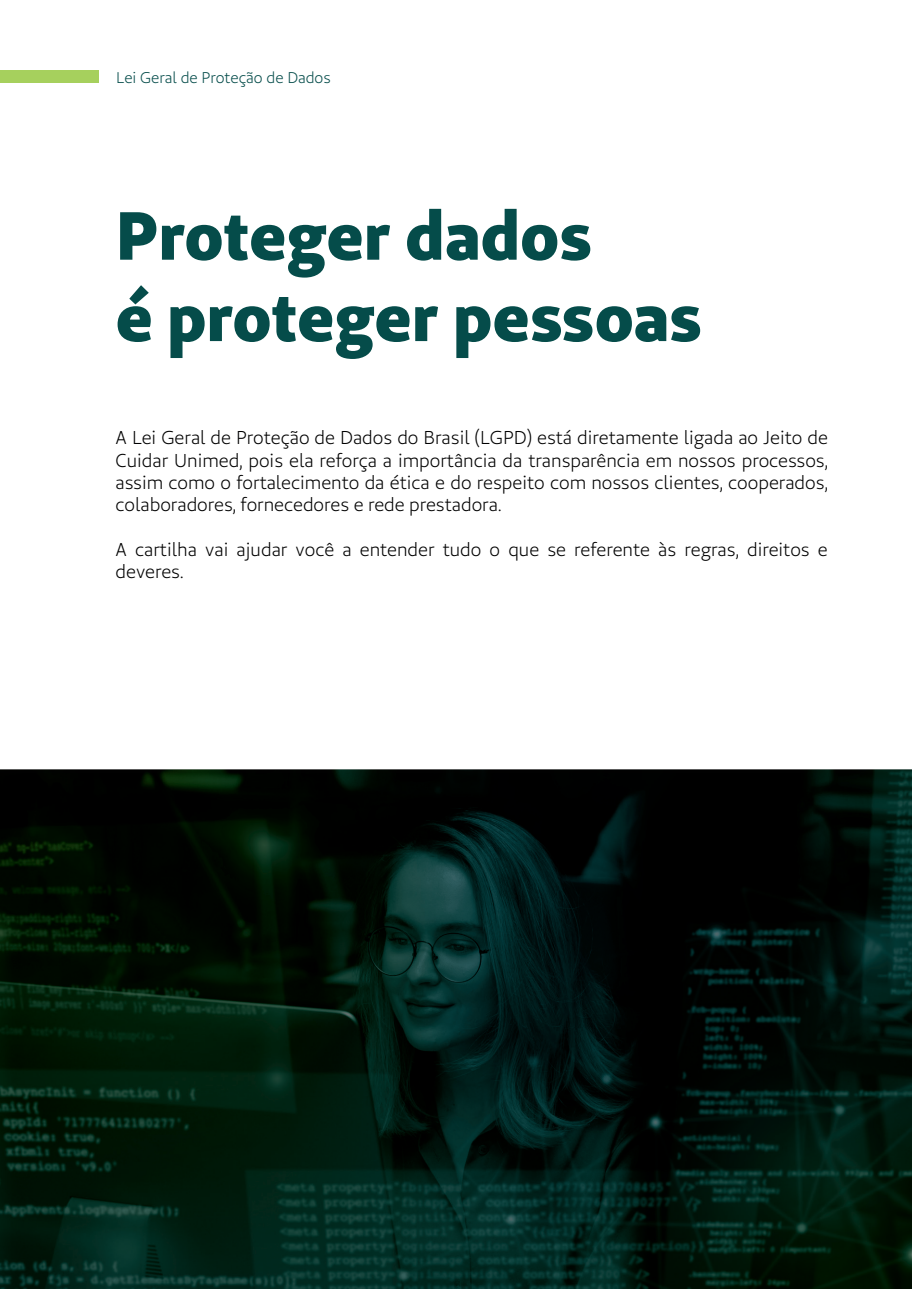
<style>
.page{position:relative;width:912px;height:1289px;background:#fff}
.page>*{position:absolute;margin:0;border:0;box-sizing:border-box;transform-origin:0 0}
.t1{font:700 67.8px/81.4px "Unimed Sans 2020 Extra";color:#054c4a}
.t2{font:18.6px/22.4px "Unimed Sans 2020 Book";color:#000001;text-align:justify}
.t3{font:15.4px "Unimed Sans 2020 Book";color:#054c4a}
</style>
<div class="page">
<img style="left:0;top:770px;width:911px;height:519px">
<div style="left:0;top:70px;width:99px;height:13px;background:#a6d05d"></div>
<p class="t3" style="left:116px;top:68px;width:216px">Lei Geral de Proteção de Dados</p>
<h1 class="t1" style="left:116px;top:193px;width:587px">Proteger dados<br>é proteger pessoas</h1>
<p class="t2" style="left:116px;top:427px;width:713px">A Lei Geral de Proteção de Dados do Brasil (LGPD) está diretamente ligada ao Jeito de Cuidar Unimed, pois ela reforça a importância da transparência em nossos processos, assim como o fortalecimento da ética e do respeito com nossos clientes, cooperados, colaboradores, fornecedores e rede prestadora.</p>
<p class="t2" style="left:116px;top:538px;width:713px">A cartilha vai ajudar você a entender tudo o que se referente às regras, direitos e deveres.</p>
</div>
